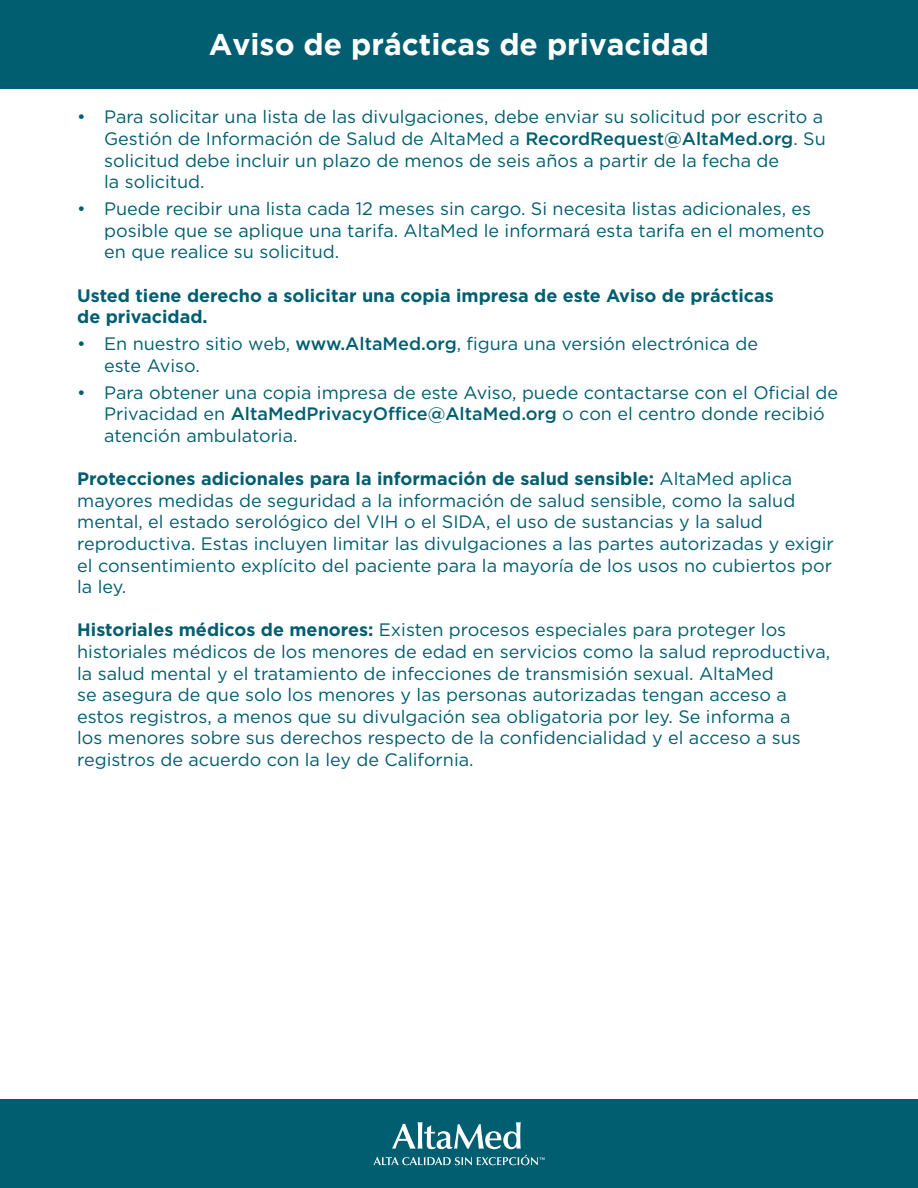
<style>
.page{position:relative;width:918px;height:1188px;background:#fff}
.page>*{position:absolute;margin:0;border:0;box-sizing:border-box;transform-origin:0 0}
.t1{font:700 30px "Gotham";color:#fff}
.t2{font:18px/21.6px "Gotham";color:#005e70}
.t3{font:700 18px/21.6px "Gotham";color:#005e70}
.s1{font-weight:500}
.s2{font-weight:700}
</style>
<div class="page">
<div style="left:0;top:0;width:918px;height:89px;background:#005e70"></div>
<div style="left:0;top:1099px;width:918px;height:89px;background:#005e70"></div>
<svg style="left:392px;top:1122px;width:129px;height:27px"></svg>
<svg style="left:373px;top:1155px;width:172px;height:10px"></svg>
<p class="t1" style="left:209px;top:27px;width:502px">Aviso de prácticas de privacidad</p>
<p class="t2" style="left:104px;top:106px;width:723px;text-indent:-27px">• Para solicitar una lista de las divulgaciones, debe enviar su solicitud por escrito a Gestión de Información de Salud de AltaMed a <span class="s1">RecordRequest@AltaMed.org</span>. Su solicitud debe incluir un plazo de menos de seis años a partir de la fecha de<br>la solicitud.</p>
<p class="t2" style="left:104px;top:198px;width:722px;text-indent:-27px">• Puede recibir una lista cada 12 meses sin cargo. Si necesita listas adicionales, es posible que se aplique una tarifa. AltaMed le informará esta tarifa en el momento en que realice su solicitud.</p>
<h2 class="t3" style="left:77px;top:284px;width:698px">Usted tiene derecho a solicitar una copia impresa de este Aviso de prácticas de privacidad.</h2>
<p class="t2" style="left:104px;top:333px;width:655px;text-indent:-27px">• En nuestro sitio web, <span class="s1">www.AltaMed.org</span>, figura una versión electrónica de este Aviso.</p>
<p class="t2" style="left:104px;top:381px;width:735px;text-indent:-27px">• Para obtener una copia impresa de este Aviso, puede contactarse con el Oficial de<br>Privacidad en <span class="s1">AltaMedPrivacyOffice@AltaMed.org</span> o con el centro donde recibió atención ambulatoria.</p>
<p class="t2" style="left:77px;top:468px;width:758px"><span class="s2">Protecciones adicionales para la información de salud sensible:</span> AltaMed aplica mayores medidas de seguridad a la información de salud sensible, como la salud mental, el estado serológico del VIH o el SIDA, el uso de sustancias y la salud reproductiva. Estas incluyen limitar las divulgaciones a las partes autorizadas y exigir el consentimiento explícito del paciente para la mayoría de los usos no cubiertos por la ley.</p>
<p class="t2" style="left:77px;top:619px;width:754px"><span class="s2">Historiales médicos de menores:</span> Existen procesos especiales para proteger los historiales médicos de los menores de edad en servicios como la salud reproductiva, la salud mental y el tratamiento de infecciones de transmisión sexual. AltaMed<br>se asegura de que solo los menores y las personas autorizadas tengan acceso a estos registros, a menos que su divulgación sea obligatoria por ley. Se informa a<br>los menores sobre sus derechos respecto de la confidencialidad y el acceso a sus registros de acuerdo con la ley de California.</p>
</div>
